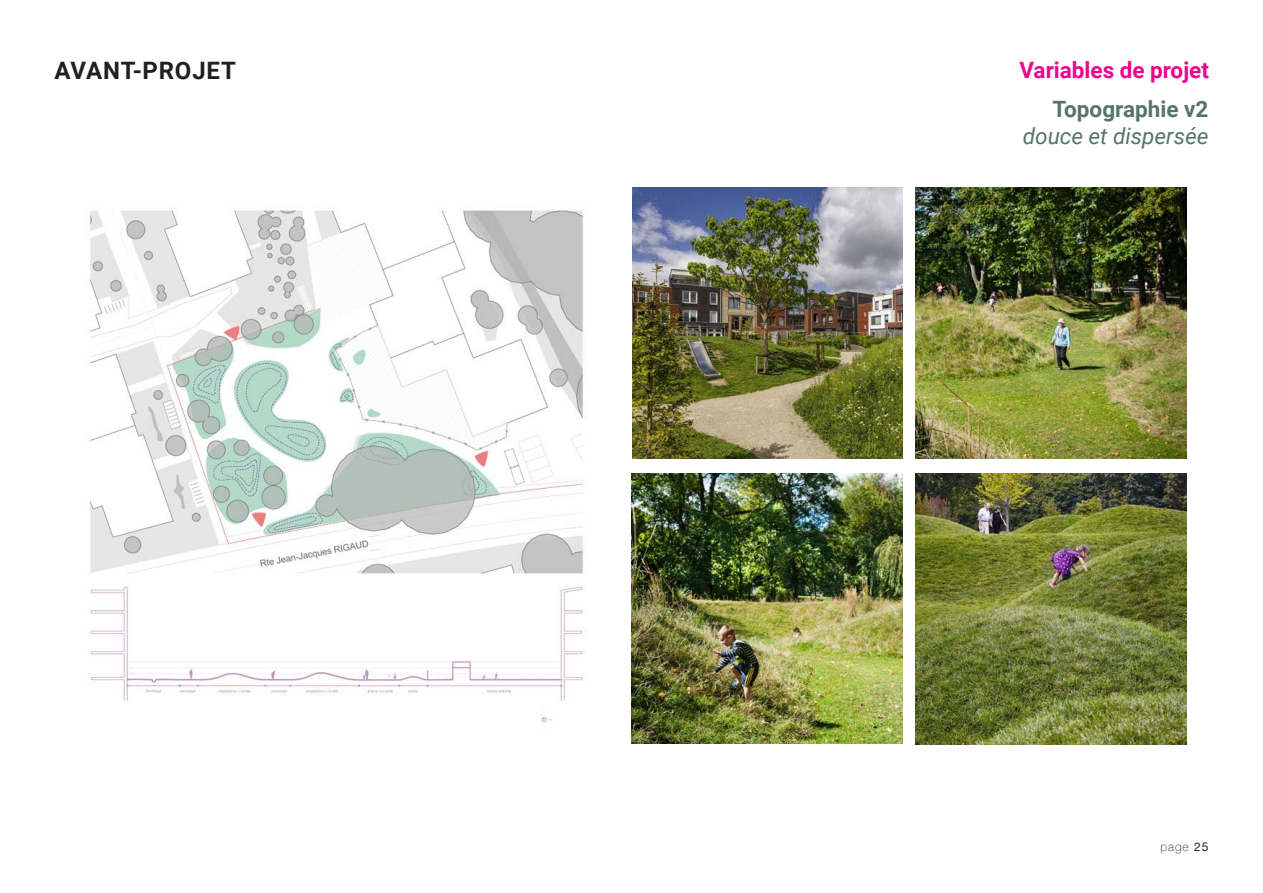
<style>
.page{position:relative;width:1263px;height:893px;background:#fff}
.page>*{position:absolute;margin:0;border:0;box-sizing:border-box;transform-origin:0 0}
.t1{font:700 24px "Roboto";letter-spacing:.035em;color:#231f20}
.t2{font:700 22.5px "Roboto";color:#ed028c}
.t3{font:italic 22.5px "Roboto";color:#567568}
.t4{font:700 22.5px "Roboto";color:#567568}
.t5{font:100 12px "Helvetica Neue";color:#231f20}
.s1{font-weight:400}
</style>
<div class="page">
<img style="left:632px;top:188px;width:270px;height:271px">
<img style="left:631px;top:474px;width:271px;height:270px">
<img style="left:915px;top:474px;width:271px;height:271px">
<img style="left:915px;top:188px;width:271px;height:271px">
<img style="left:90px;top:210px;width:495px;height:513px">
<p class="t1" style="left:54px;top:54px;width:183px">AVANT-PROJET</p>
<p class="t2" style="left:1019px;top:54px;width:191px">Variables de projet</p>
<p class="t4" style="left:1052px;top:93px;width:157px">Topographie v2</p>
<p class="t3" style="left:1023px;top:120px;width:187px">douce et dispersée</p>
<p class="t5" style="left:1160px;top:837px;width:49px">page <span class="s1">25</span></p>
</div>
